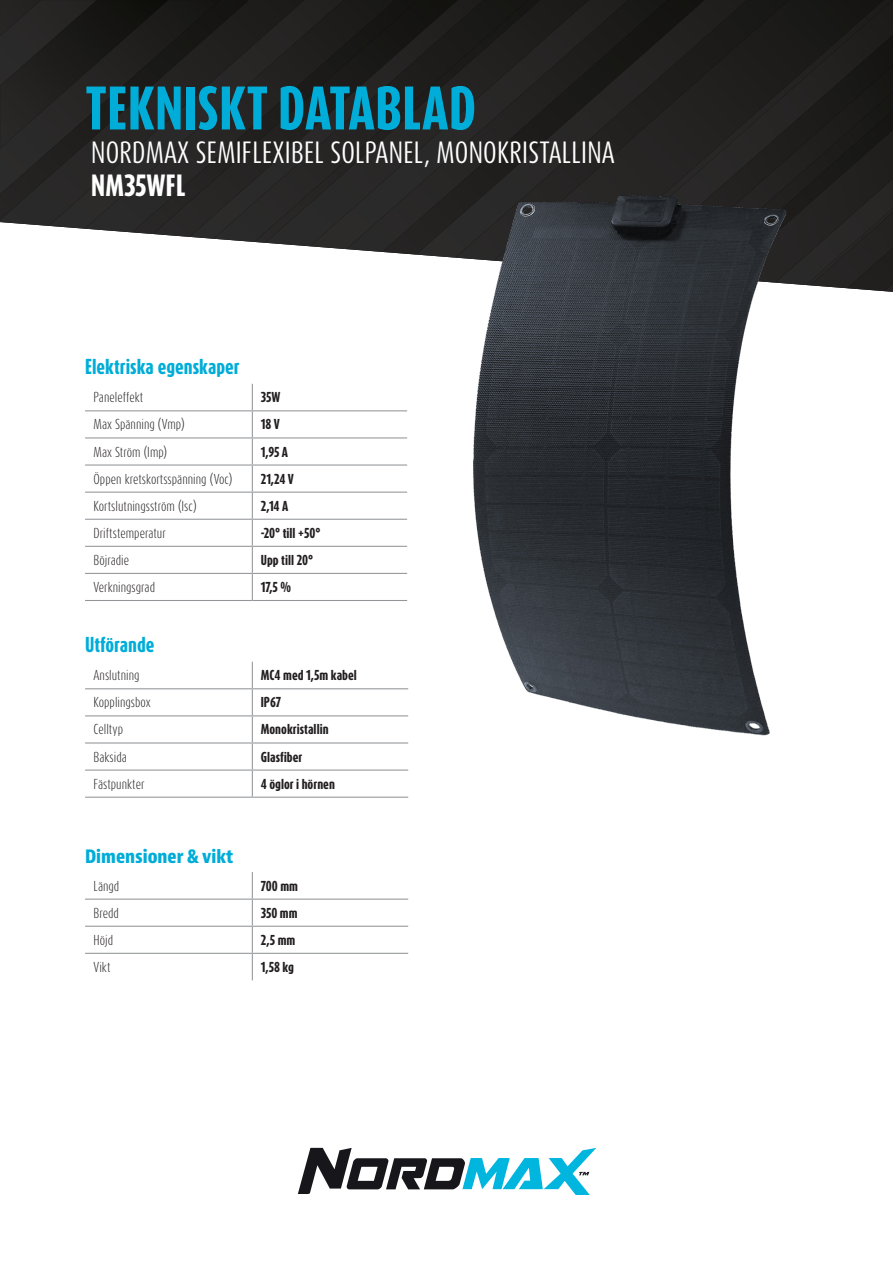
<style>
.page{position:relative;width:893px;height:1263px;background:#fff}
.page>*{position:absolute;margin:0;border:0;box-sizing:border-box;transform-origin:0 0}
.t1{font:800 51.15px "Dax Compact Pro";letter-spacing:.01em;color:#00add8}
.t2{font:25.5px "Dax Compact Pro";letter-spacing:.01em;color:#fff}
.t3{font:800 25.5px "Dax Compact Pro";letter-spacing:.005em;color:#fff}
.t4{font:800 18px "Dax Compact Pro";color:#00add8}
.t5{font:700 condensed 18px "Bernina Sans";color:#00add8}
.t6{font:300 12px "Dax Compact Pro";color:#231f20}
.t7{font:800 12px "Dax Compact Pro";color:#231f20}
</style>
<div class="page">
<img style="left:847px;top:288px;width:37px;height:3px">
<svg style="left:884px;top:288px;width:9px;height:4px"></svg>
<img style="left:0;top:194px;width:49px;height:32px">
<img style="left:49px;top:0;width:216px;height:229px">
<img style="left:0;top:0;width:220px;height:194px">
<div style="left:265px;top:0;width:45px;height:246px;background:#242322"></div>
<img style="left:310px;top:0;width:271px;height:249px">
<img style="left:817px;top:285px;width:76px;height:3px">
<img style="left:589px;top:0;width:304px;height:188px">
<img style="left:657px;top:65px;width:236px;height:123px">
<img style="left:724px;top:130px;width:169px;height:58px">
<div style="left:775px;top:179px;width:118px;height:106px;background:#242322"></div>
<svg style="left:298px;top:1148px;width:298px;height:46px"></svg>
<hr style="left:85px;top:410px;width:167px;height:1px;background:#939598">
<hr style="left:252px;top:410px;width:155px;height:1px;background:#939598">
<hr style="left:85px;top:437px;width:167px;height:1px;background:#939598">
<hr style="left:252px;top:437px;width:155px;height:1px;background:#939598">
<hr style="left:85px;top:464px;width:167px;height:2px;background:#939598">
<hr style="left:252px;top:464px;width:155px;height:2px;background:#939598">
<hr style="left:85px;top:492px;width:167px;height:1px;background:#939598">
<hr style="left:252px;top:492px;width:155px;height:1px;background:#939598">
<hr style="left:85px;top:519px;width:167px;height:1px;background:#939598">
<hr style="left:252px;top:519px;width:155px;height:1px;background:#939598">
<hr style="left:85px;top:546px;width:167px;height:1px;background:#939598">
<hr style="left:252px;top:546px;width:155px;height:1px;background:#939598">
<hr style="left:85px;top:573px;width:167px;height:1px;background:#939598">
<hr style="left:252px;top:573px;width:155px;height:1px;background:#939598">
<svg style="left:252px;top:384px;width:1px;height:216px"></svg>
<hr style="left:85px;top:600px;width:167px;height:1px;background:#939598">
<hr style="left:252px;top:600px;width:155px;height:1px;background:#939598">
<hr style="left:85px;top:898px;width:167px;height:2px;background:#939598">
<hr style="left:252px;top:898px;width:156px;height:2px;background:#939598">
<hr style="left:85px;top:926px;width:167px;height:1px;background:#939598">
<hr style="left:252px;top:926px;width:156px;height:1px;background:#939598">
<hr style="left:85px;top:953px;width:167px;height:1px;background:#939598">
<hr style="left:252px;top:953px;width:156px;height:1px;background:#939598">
<svg style="left:252px;top:872px;width:1px;height:108px"></svg>
<hr style="left:85px;top:688px;width:167px;height:1px;background:#939598">
<hr style="left:252px;top:688px;width:156px;height:1px;background:#939598">
<hr style="left:85px;top:715px;width:167px;height:1px;background:#939598">
<hr style="left:252px;top:715px;width:156px;height:1px;background:#939598">
<hr style="left:85px;top:742px;width:167px;height:1px;background:#939598">
<hr style="left:252px;top:742px;width:156px;height:1px;background:#939598">
<svg style="left:252px;top:662px;width:1px;height:135px"></svg>
<hr style="left:85px;top:769px;width:167px;height:2px;background:#939598">
<hr style="left:252px;top:769px;width:156px;height:2px;background:#939598">
<hr style="left:85px;top:797px;width:167px;height:1px;background:#939598">
<hr style="left:252px;top:797px;width:156px;height:1px;background:#939598">
<img style="left:446px;top:188px;width:371px;height:548px">
<p class="t1" style="left:85px;top:74px;width:392px">TEKNISKT DATABLAD</p>
<p class="t2" style="left:91px;top:135px;width:525px">NORDMAX SEMIFLEXIBEL SOLPANEL, MONOKRISTALLINA</p>
<p class="t3" style="left:91px;top:168px;width:96px">NM35WFL</p>
<p class="t4" style="left:85px;top:354px;width:156px">Elektriska egenskaper</p>
<p class="t6" style="left:94px;top:390px;width:51px">Paneleffekt</p>
<p class="t7" style="left:261px;top:389px;width:21px">35W</p>
<p class="t6" style="left:94px;top:417px;width:93px">Max Spänning (Vmp)</p>
<p class="t7" style="left:261px;top:416px;width:20px">18 V</p>
<p class="t6" style="left:94px;top:444px;width:75px">Max Ström (Imp)</p>
<p class="t7" style="left:261px;top:443px;width:29px">1,95 A</p>
<p class="t6" style="left:94px;top:471px;width:140px">Öppen kretskortsspänning (Voc)</p>
<p class="t7" style="left:261px;top:470px;width:35px">21,24 V</p>
<p class="t6" style="left:94px;top:498px;width:105px">Kortslutningsström (Isc)</p>
<p class="t7" style="left:261px;top:498px;width:29px">2,14 A</p>
<p class="t6" style="left:94px;top:525px;width:74px">Driftstemperatur</p>
<p class="t7" style="left:261px;top:525px;width:61px">-20° till +50°</p>
<p class="t6" style="left:94px;top:552px;width:37px">Böjradie</p>
<p class="t7" style="left:261px;top:552px;width:54px">Upp till 20°</p>
<p class="t6" style="left:94px;top:579px;width:63px">Verkningsgrad</p>
<p class="t7" style="left:261px;top:579px;width:32px">17,5 %</p>
<p class="t4" style="left:85px;top:633px;width:71px">Utförande</p>
<p class="t6" style="left:94px;top:667px;width:48px">Anslutning</p>
<p class="t7" style="left:261px;top:667px;width:98px">MC4 med 1,5m kabel</p>
<p class="t6" style="left:94px;top:695px;width:59px">Kopplingsbox</p>
<p class="t7" style="left:261px;top:694px;width:22px">IP67</p>
<p class="t6" style="left:94px;top:722px;width:31px">Celltyp</p>
<p class="t7" style="left:261px;top:721px;width:69px">Monokristallin</p>
<p class="t6" style="left:94px;top:749px;width:35px">Baksida</p>
<p class="t7" style="left:261px;top:748px;width:43px">Glasfiber</p>
<p class="t6" style="left:94px;top:776px;width:52px">Fästpunkter</p>
<p class="t7" style="left:261px;top:775px;width:76px">4 öglor i hörnen</p>
<p class="t5" style="left:85px;top:845px;width:150px">Dimensioner &amp; vikt</p>
<p class="t6" style="left:94px;top:878px;width:27px">Längd</p>
<p class="t7" style="left:261px;top:877px;width:39px">700 mm</p>
<p class="t6" style="left:94px;top:905px;width:27px">Bredd</p>
<p class="t7" style="left:261px;top:904px;width:38px">350 mm</p>
<p class="t6" style="left:94px;top:932px;width:21px">Höjd</p>
<p class="t7" style="left:261px;top:932px;width:36px">2,5 mm</p>
<p class="t6" style="left:94px;top:959px;width:18px">Vikt</p>
<p class="t7" style="left:261px;top:959px;width:35px">1,58 kg</p>
</div>
